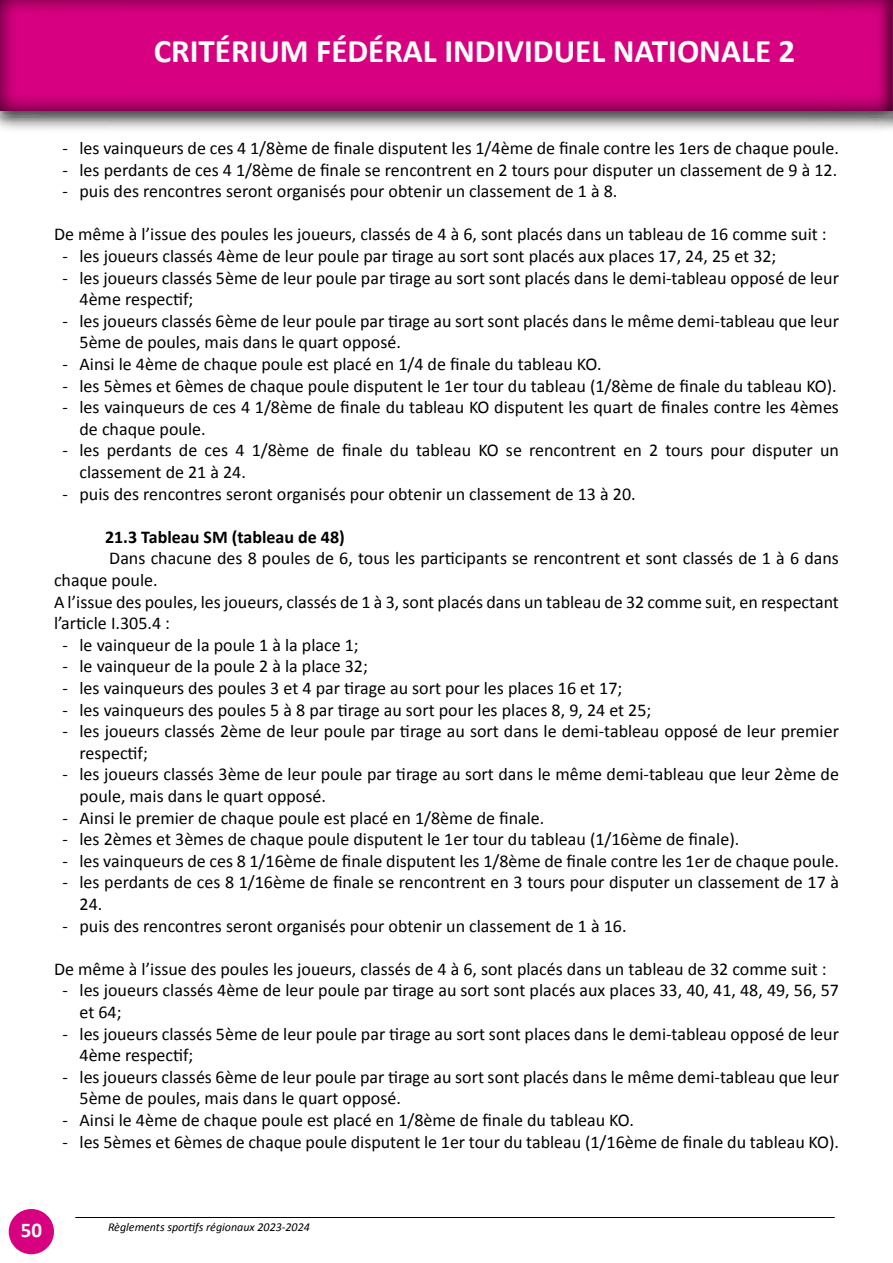
<style>
.page{position:relative;width:893px;height:1263px;background:#fff}
.page>*{position:absolute;margin:0;border:0;box-sizing:border-box;transform-origin:0 0}
.t1{font:700 33px "Calibri";color:#fff}
.t2{font:700 21px "Calibri";color:#fff}
.t3{font:18px/21.6px "Calibri";color:#000}
.t4{font:700 18px "Calibri";color:#000}
.t5{font:italic 12px "Calibri";color:#000}
</style>
<div class="page">
<hr style="left:75px;top:1217px;width:760px;height:1px;background:#000">
<div style="left:9px;top:1209px;width:45px;height:45px;background:#d60080;border-radius:50%"></div>
<div style="left:0;top:0;width:893px;height:133px;background:#000;opacity:.75"></div>
<div style="left:0;top:0;width:893px;height:111px;background:#000;opacity:.75"></div>
<div style="left:878px;top:0;width:15px;height:133px;background:#000;opacity:.75"></div>
<div style="left:879px;top:0;width:14px;height:111px;background:#000;opacity:.75"></div>
<h1 class="t1" style="left:154px;top:28px;width:643px">CRITÉRIUM FÉDÉRAL INDIVIDUEL NATIONALE 2</h1>
<p class="t3" style="left:63px;top:137px;width:778px">- les vainqueurs de ces 4 1/8ème de finale disputent les 1/4ème de finale contre les 1ers de chaque poule.</p>
<p class="t3" style="left:63px;top:158px;width:776px">- les perdants de ces 4 1/8ème de finale se rencontrent en 2 tours pour disputer un classement de 9 à 12.</p>
<p class="t3" style="left:63px;top:180px;width:556px">- puis des rencontres seront organisés pour obtenir un classement de 1 à 8.</p>
<p class="t3" style="left:54px;top:223px;width:774px">De même à l’issue des poules les joueurs, classés de 4 à 6, sont placés dans un tableau de 16 comme suit :</p>
<p class="t3" style="left:63px;top:245px;width:715px">- les joueurs classés 4ème de leur poule par tirage au sort sont placés aux places 17, 24, 25 et 32;</p>
<p class="t3" style="left:80px;top:266px;width:761px;text-indent:-17px">- les joueurs classés 5ème de leur poule par tirage au sort sont placés dans le demi-tableau opposé de leur<br>4ème respectif;</p>
<p class="t3" style="left:80px;top:309px;width:761px;text-indent:-17px">- les joueurs classés 6ème de leur poule par tirage au sort sont placés dans le même demi-tableau que leur<br>5ème de poules, mais dans le quart opposé.</p>
<p class="t3" style="left:63px;top:353px;width:541px">- Ainsi le 4ème de chaque poule est placé en 1/4 de finale du tableau KO.</p>
<p class="t3" style="left:63px;top:374px;width:776px">- les 5èmes et 6èmes de chaque poule disputent le 1er tour du tableau (1/8ème de finale du tableau KO).</p>
<p class="t3" style="left:80px;top:396px;width:761px;text-indent:-17px">- les vainqueurs de ces 4 1/8ème de finale du tableau KO disputent les quart de finales contre les 4èmes de chaque poule.</p>
<p class="t3" style="left:80px;top:439px;width:761px;text-indent:-17px">- les perdants de ces 4 1/8ème de finale du tableau KO se rencontrent en 2 tours pour disputer un classement de 21 à 24.</p>
<p class="t3" style="left:63px;top:482px;width:575px">- puis des rencontres seront organisés pour obtenir un classement de 13 à 20.</p>
<p class="t4" style="left:105px;top:524px;width:241px">21.3 Tableau SM (tableau de 48)</p>
<p class="t3" style="left:54px;top:547px;width:786px;text-indent:55px">Dans chacune des 8 poules de 6, tous les participants se rencontrent et sont classés de 1 à 6 dans chaque poule.<br>A l’issue des poules, les joueurs, classés de 1 à 3, sont placés dans un tableau de 32 comme suit, en respectant l’article I.305.4 :</p>
<p class="t3" style="left:63px;top:633px;width:298px">- le vainqueur de la poule 1 à la place 1;</p>
<p class="t3" style="left:63px;top:655px;width:307px">- le vainqueur de la poule 2 à la place 32;</p>
<p class="t3" style="left:63px;top:677px;width:561px">- les vainqueurs des poules 3 et 4 par tirage au sort pour les places 16 et 17;</p>
<p class="t3" style="left:63px;top:698px;width:590px">- les vainqueurs des poules 5 à 8 par tirage au sort pour les places 8, 9, 24 et 25;</p>
<p class="t3" style="left:80px;top:720px;width:761px;text-indent:-17px">- les joueurs classés 2ème de leur poule par tirage au sort dans le demi-tableau opposé de leur premier respectif;</p>
<p class="t3" style="left:80px;top:763px;width:761px;text-indent:-17px">- les joueurs classés 3ème de leur poule par tirage au sort dans le même demi-tableau que leur 2ème de poule, mais dans le quart opposé.</p>
<p class="t3" style="left:63px;top:806px;width:483px">- Ainsi le premier de chaque poule est placé en 1/8ème de finale.</p>
<p class="t3" style="left:63px;top:828px;width:678px">- les 2èmes et 3èmes de chaque poule disputent le 1er tour du tableau (1/16ème de finale).</p>
<p class="t3" style="left:63px;top:849px;width:778px">- les vainqueurs de ces 8 1/16ème de finale disputent les 1/8ème de finale contre les 1er de chaque poule.</p>
<p class="t3" style="left:80px;top:871px;width:761px;text-indent:-17px">- les perdants de ces 8 1/16ème de finale se rencontrent en 3 tours pour disputer un classement de 17 à<br>24.</p>
<p class="t3" style="left:63px;top:914px;width:565px">- puis des rencontres seront organisés pour obtenir un classement de 1 à 16.</p>
<p class="t3" style="left:54px;top:957px;width:774px">De même à l’issue des poules les joueurs, classés de 4 à 6, sont placés dans un tableau de 32 comme suit :</p>
<p class="t3" style="left:80px;top:979px;width:761px;text-indent:-17px">- les joueurs classés 4ème de leur poule par tirage au sort sont placés aux places 33, 40, 41, 48, 49, 56, 57 et 64;</p>
<p class="t3" style="left:80px;top:1022px;width:761px;text-indent:-17px">- les joueurs classés 5ème de leur poule par tirage au sort sont places dans le demi-tableau opposé de leur<br>4ème respectif;</p>
<p class="t3" style="left:80px;top:1065px;width:761px;text-indent:-17px">- les joueurs classés 6ème de leur poule par tirage au sort sont placés dans le même demi-tableau que leur<br>5ème de poules, mais dans le quart opposé.</p>
<p class="t3" style="left:63px;top:1109px;width:573px">- Ainsi le 4ème de chaque poule est placé en 1/8ème de finale du tableau KO.</p>
<p class="t3" style="left:63px;top:1130px;width:778px">- les 5èmes et 6èmes de chaque poule disputent le 1er tour du tableau (1/16ème de finale du tableau KO).</p>
<p class="t2" style="left:21px;top:1215px;width:23px">50</p>
<p class="t5" style="left:108px;top:1218px;width:203px">Règlements sportifs régionaux 2023-2024</p>
</div>
